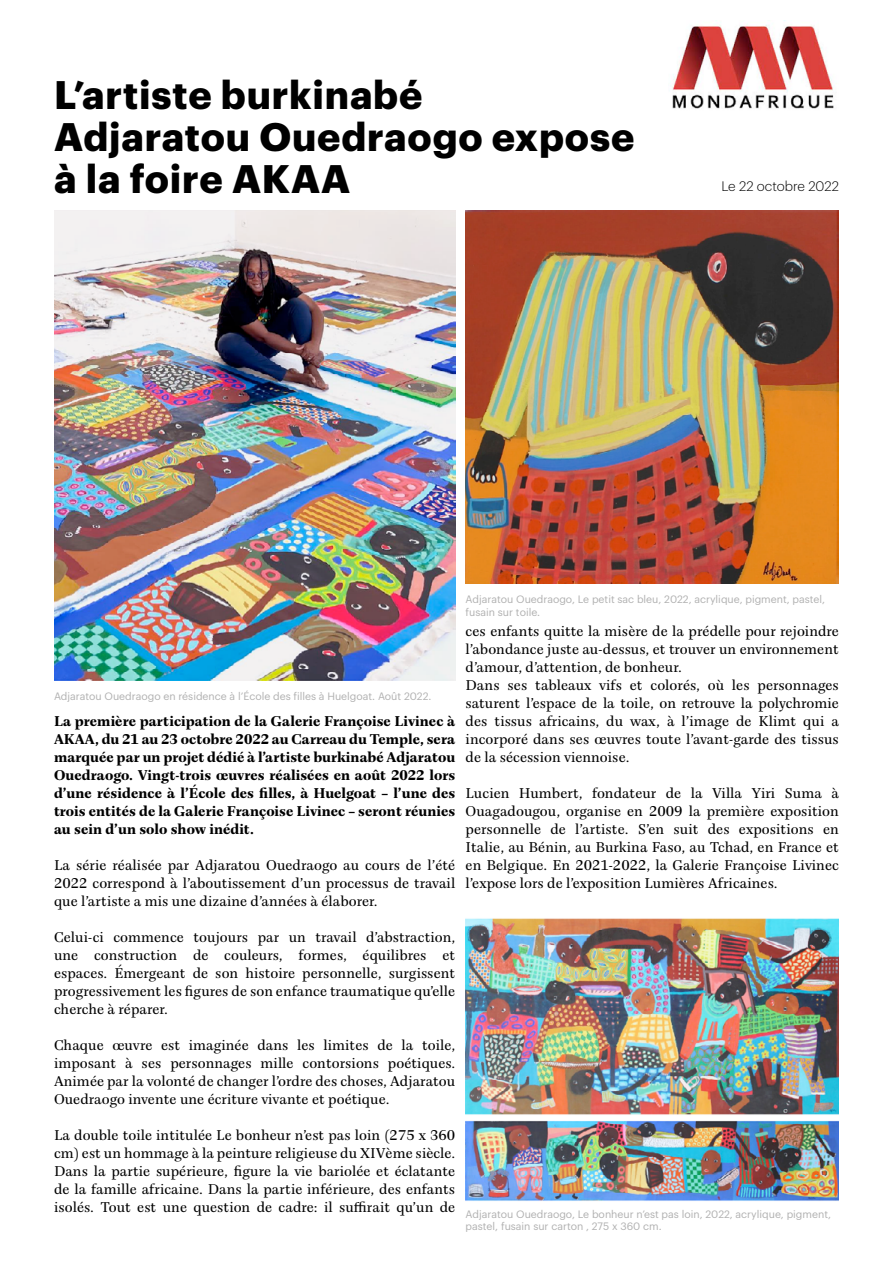
<style>
.page{position:relative;width:893px;height:1263px;background:#fff}
.page>*{position:absolute;margin:0;border:0;box-sizing:border-box;transform-origin:0 0}
.t1{font:700 39px/42px "Graphik";letter-spacing:.02em;color:#000}
.t2{font:15px/18px "Fayon Pro";color:#000;text-align:justify}
.t3{font:900 15px/18px "Fayon Pro";color:#000;text-align:justify}
.t4{font:300 13.5px "Graphik";color:#000}
.t5{font:10.5px/12.6px "Graphik";color:#b0b0b0}
</style>
<div class="page">
<img style="left:54px;top:210px;width:401px;height:470px">
<img style="left:466px;top:210px;width:373px;height:374px">
<img style="left:466px;top:918px;width:373px;height:283px">
<img style="left:670px;top:20px;width:165px;height:89px">
<h1 class="t1" style="left:54px;top:70px;width:582px">L’artiste burkinabé<br>Adjaratou Ouedraogo expose à la foire AKAA</h1>
<p class="t4" style="left:721px;top:176px;width:119px">Le 22 octobre 2022</p>
<p class="t5" style="left:54px;top:688px;width:379px">Adjaratou Ouedraogo en résidence à l’École des filles à Huelgoat. Août 2022.</p>
<p class="t3" style="left:54px;top:712px;width:403px">La première participation de la Galerie Françoise Livinec à AKAA, du 21 au 23 octobre 2022 au Carreau du Temple, sera marquée par un projet dédié à l’artiste burkinabé Adjaratou Ouedraogo. Vingt-trois œuvres réalisées en août 2022 lors d’une résidence à l’École des filles, à Huelgoat – l’une des trois entités de la Galerie Françoise Livinec – seront réunies au sein d’un solo show inédit.</p>
<p class="t2" style="left:54px;top:856px;width:403px">La série réalisée par Adjaratou Ouedraogo au cours de l’été 2022 correspond à l’aboutissement d’un processus de travail que l’artiste a mis une dizaine d’années à élaborer.</p>
<p class="t2" style="left:54px;top:928px;width:403px">Celui-ci commence toujours par un travail d’abstraction, une construction de couleurs, formes, équilibres et espaces. Émergeant de son histoire personnelle, surgissent progressivement les figures de son enfance traumatique qu’elle cherche à réparer.</p>
<p class="t2" style="left:54px;top:1036px;width:403px">Chaque œuvre est imaginée dans les limites de la toile, imposant à ses personnages mille contorsions poétiques.<br>Animée par la volonté de changer l’ordre des choses, Adjaratou Ouedraogo invente une écriture vivante et poétique.</p>
<p class="t2" style="left:54px;top:1126px;width:403px">La double toile intitulée Le bonheur n’est pas loin (275 x 360 cm) est un hommage à la peinture religieuse du XIVème siècle.<br>Dans la partie supérieure, figure la vie bariolée et éclatante de la famille africaine. Dans la partie inférieure, des enfants isolés. Tout est une question de cadre: il suffirait qu’un de</p>
<p class="t5" style="left:466px;top:592px;width:361px">Adjaratou Ouedraogo, Le petit sac bleu, 2022, acrylique, pigment, pastel, fusain sur toile.</p>
<p class="t2" style="left:466px;top:622px;width:375px;text-align:left">ces enfants quitte la misère de la prédelle pour rejoindre l’abondance juste au-dessus, et trouver un environnement d’amour, d’attention, de bonheur.<br>Dans ses tableaux vifs et colorés, où les personnages saturent l’espace de la toile, on retrouve la polychromie des tissus africains, du wax, à l’image de Klimt qui a incorporé dans ses œuvres toute l’avant-garde des tissus de la sécession viennoise.</p>
<p class="t2" style="left:466px;top:784px;width:375px">Lucien Humbert, fondateur de la Villa Yiri Suma à Ouagadougou, organise en 2009 la première exposition personnelle de l’artiste. S’en suit des expositions en Italie, au Bénin, au Burkina Faso, au Tchad, en France et en Belgique. En 2021-2022, la Galerie Françoise Livinec l’expose lors de l’exposition Lumières Africaines.</p>
<p class="t5" style="left:466px;top:1207px;width:367px">Adjaratou Ouedraogo, Le bonheur n’est pas loin, 2022, acrylique, pigment, pastel, fusain sur carton , 275 x 360 cm.</p>
</div>
